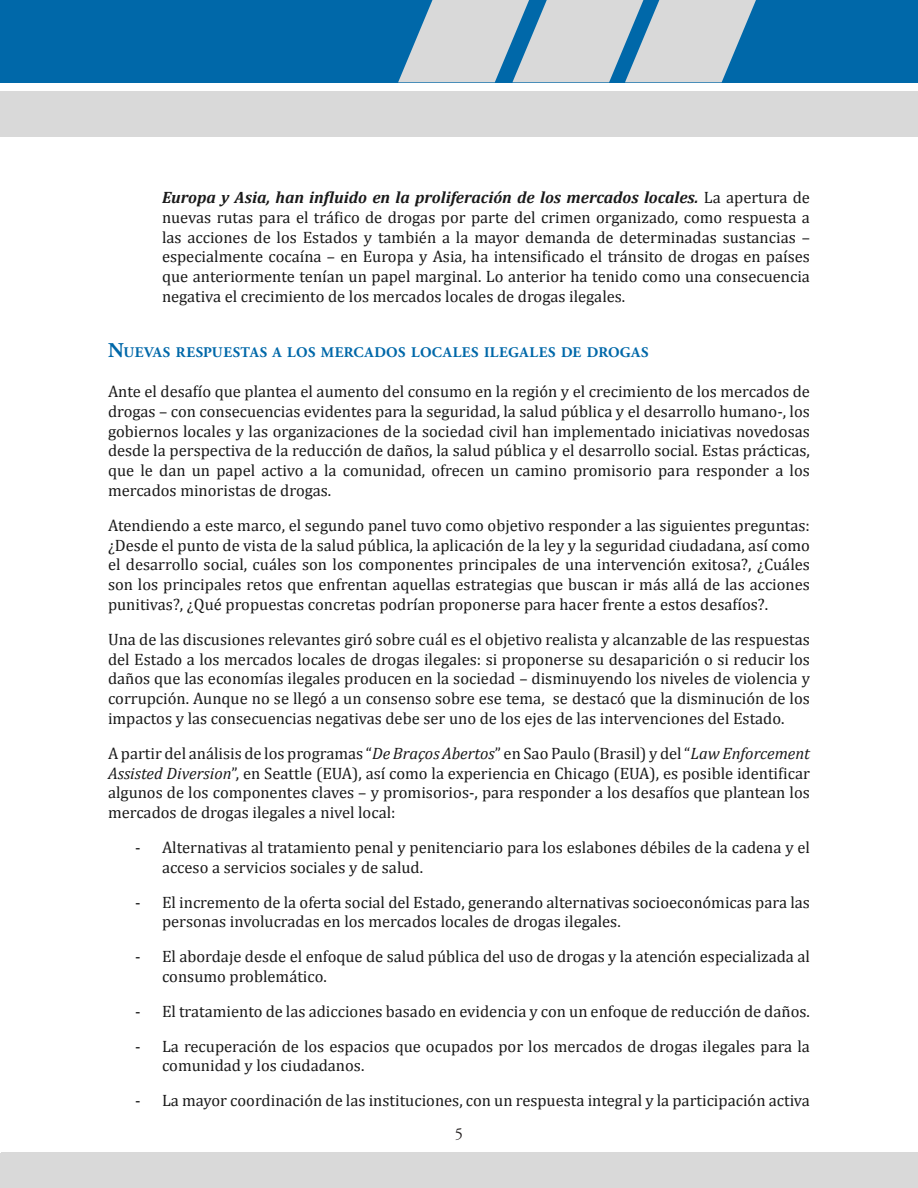
<style>
.page{position:relative;width:918px;height:1188px;background:#fff}
.page>*{position:absolute;margin:0;border:0;box-sizing:border-box;transform-origin:0 0}
.t1{font:16.5px/19.8px "Cambria";color:#1a1a1a;text-align:justify}
.text_English{font:16.5px "Adobe Garamond Pro";color:#231f20}
.subhead_A{font:700 14.7px "Adobe Garamond Pro";letter-spacing:.035em;color:#0068a9}
.s1{font-weight:700;font-style:italic}
.s2{font-size:21px}
.s3{font-style:italic}
</style>
<div class="page">
<div style="left:0;top:0;width:918px;height:82px;background:#0068a9"></div>
<div style="left:0;top:92px;width:918px;height:45px;background:#d9d9d9"></div>
<svg style="left:398px;top:0;width:358px;height:82px"></svg>
<svg style="left:0;top:1153px;width:1px;height:35px"></svg>
<div style="left:1px;top:1153px;width:917px;height:35px;background:#d9d9d9"></div>
<p class="t1" style="left:162px;top:187px;width:650px"><span class="s1">Europa y Asia, han influido en la proliferación de los mercados locales.</span> La apertura de nuevas rutas para el tráfico de drogas por parte del crimen organizado, como respuesta a las acciones de los Estados y también a la mayor demanda de determinadas sustancias – especialmente cocaína – en Europa y Asia, ha intensificado el tránsito de drogas en países que anteriormente tenían un papel marginal. Lo anterior ha tenido como una consecuencia negativa el crecimiento de los mercados locales de drogas ilegales.</p>
<p class="subhead_A" style="left:108px;top:344px;width:541px"><span class="s2">N</span>UEVAS RESPUESTAS A LOS MERCADOS LOCALES ILEGALES DE DROGAS</p>
<p class="t1" style="left:108px;top:381px;width:703px">Ante el desafío que plantea el aumento del consumo en la región y el crecimiento de los mercados de drogas – con consecuencias evidentes para la seguridad, la salud pública y el desarrollo humano-, los gobiernos locales y las organizaciones de la sociedad civil han implementado iniciativas novedosas desde la perspectiva de la reducción de daños, la salud pública y el desarrollo social. Estas prácticas, que le dan un papel activo a la comunidad, ofrecen un camino promisorio para responder a los mercados minoristas de drogas.</p>
<p class="t1" style="left:108px;top:515px;width:703px">Atendiendo a este marco, el segundo panel tuvo como objetivo responder a las siguientes preguntas: ¿Desde el punto de vista de la salud pública, la aplicación de la ley y la seguridad ciudadana, así como el desarrollo social, cuáles son los componentes principales de una intervención exitosa?, ¿Cuáles son los principales retos que enfrentan aquellas estrategias que buscan ir más allá de las acciones punitivas?, ¿Qué propuestas concretas podrían proponerse para hacer frente a estos desafíos?.</p>
<p class="t1" style="left:108px;top:629px;width:703px">Una de las discusiones relevantes giró sobre cuál es el objetivo realista y alcanzable de las respuestas del Estado a los mercados locales de drogas ilegales: si proponerse su desaparición o si reducir los daños que las economías ilegales producen en la sociedad – disminuyendo los niveles de violencia y corrupción. Aunque no se llegó a un consenso sobre ese tema, se destacó que la disminución de los impactos y las consecuencias negativas debe ser uno de los ejes de las intervenciones del Estado.</p>
<p class="t1" style="left:108px;top:743px;width:703px">A partir del análisis de los programas “<span class="s3">De Braços Abertos</span>” en Sao Paulo (Brasil) y del “<span class="s3">Law Enforcement Assisted Diversion</span>”, en Seattle (EUA), así como la experiencia en Chicago (EUA), es posible identificar algunos de los componentes claves – y promisorios-, para responder a los desafíos que plantean los mercados de drogas ilegales a nivel local:</p>
<p class="t1" style="left:162px;top:837px;width:649px;text-indent:-27px">- Alternativas al tratamiento penal y penitenciario para los eslabones débiles de la cadena y el acceso a servicios sociales y de salud.</p>
<p class="t1" style="left:162px;top:892px;width:649px;text-indent:-27px">- El incremento de la oferta social del Estado, generando alternativas socioeconómicas para las personas involucradas en los mercados locales de drogas ilegales.</p>
<p class="t1" style="left:162px;top:947px;width:649px;text-indent:-27px">- El abordaje desde el enfoque de salud pública del uso de drogas y la atención especializada al consumo problemático.</p>
<p class="t1" style="left:135px;top:1001px;width:676px">- El tratamiento de las adicciones basado en evidencia y con un enfoque de reducción de daños.</p>
<p class="t1" style="left:162px;top:1036px;width:650px;text-indent:-27px">- La recuperación de los espacios que ocupados por los mercados de drogas ilegales para la comunidad y los ciudadanos.</p>
<p class="t1" style="left:135px;top:1091px;width:676px">- La mayor coordinación de las instituciones, con un respuesta integral y la participación activa</p>
<p class="text_English" style="left:455px;top:1124px;width:10px">5</p>
</div>
